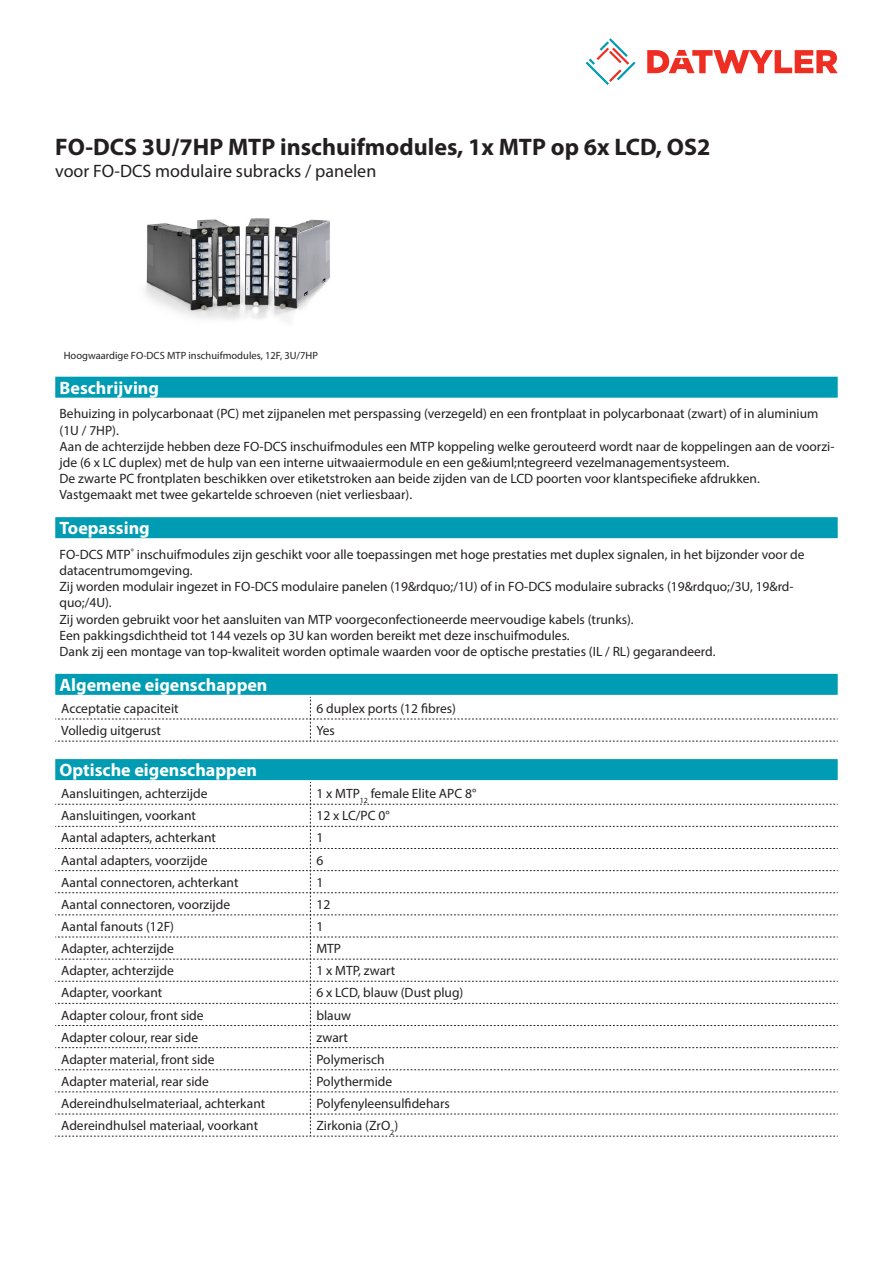
<style>
.page{position:relative;width:893px;height:1263px;background:#fff}
.page>*{position:absolute;margin:0;border:0;box-sizing:border-box;transform-origin:0 0}
.Product_Head{font:700 24px "Myriad Pro";color:#231f20}
.Standard_Head_Proper{font:700 18px "Myriad Pro";color:#fff}
.SubHead{font:18px "Myriad Pro";color:#231f20}
.Standard_text{font:13.5px/16.2px "Myriad Pro";color:#231f20}
.myriad_light_propert{font:13.5px "Myriad Pro";color:#231f20}
.imagetext{font:10.5px "Myriad Pro";color:#231f20}
</style>
<div class="page">
<svg style="left:586px;top:38px;width:49px;height:47px"></svg>
<svg style="left:647px;top:50px;width:191px;height:23px"></svg>
<img style="left:145px;top:218px;width:185px;height:103px">
<div style="left:55px;top:377px;width:783px;height:21px;background:#009cb3"></div>
<div style="left:55px;top:517px;width:783px;height:21px;background:#009cb3"></div>
<div style="left:55px;top:674px;width:783px;height:21px;background:#009cb3"></div>
<svg style="left:55px;top:697px;width:783px;height:45px"></svg>
<div style="left:55px;top:759px;width:783px;height:21px;background:#009cb3"></div>
<svg style="left:55px;top:782px;width:783px;height:355px"></svg>
<p class="Product_Head" style="left:55px;top:131px;width:657px">FO-DCS 3U/7HP MTP inschuifmodules, 1x MTP op 6x LCD, OS2</p>
<p class="SubHead" style="left:55px;top:160px;width:323px">voor FO-DCS modulaire subracks / panelen</p>
<p class="imagetext" style="left:64px;top:349px;width:256px">Hoogwaardige FO-DCS MTP inschuifmodules, 12F, 3U/7HP</p>
<p class="Standard_Head_Proper" style="left:60px;top:376px;width:101px">Beschrijving</p>
<p class="Standard_text" style="left:60px;top:406px;width:776px">Behuizing in polycarbonaat (PC) met zijpanelen met perspassing (verzegeld) en een frontplaat in polycarbonaat (zwart) of in aluminium (1U / 7HP).<br>Aan de achterzijde hebben deze FO-DCS inschuifmodules een MTP koppeling welke gerouteerd wordt naar de koppelingen aan de voorzi&shy;jde (6 x LC duplex) met de hulp van een interne uitwaaiermodule en een ge&amp;iuml;ntegreerd vezelmanagementsysteem.<br>De zwarte PC frontplaten beschikken over etiketstroken aan beide zijden van de LCD poorten voor klantspecifieke afdrukken.<br>Vastgemaakt met twee gekartelde schroeven (niet verliesbaar).</p>
<p class="Standard_Head_Proper" style="left:60px;top:516px;width:92px">Toepassing</p>
<p class="Standard_text" style="left:60px;top:546px;width:747px">FO-DCS MTP<sup>®</sup> inschuifmodules zijn geschikt voor alle toepassingen met hoge prestaties met duplex signalen, in het bijzonder voor de datacentrumomgeving.<br>Zij worden modulair ingezet in FO-DCS modulaire panelen (19&amp;rdquo;/1U) of in FO-DCS modulaire subracks (19&amp;rdquo;/3U, 19&amp;rd&shy;quo;/4U).<br>Zij worden gebruikt voor het aansluiten van MTP voorgeconfectioneerde meervoudige kabels (trunks).<br>Een pakkingsdichtheid tot 144 vezels op 3U kan worden bereikt met deze inschuifmodules.<br>Dank zij een montage van top-kwaliteit worden optimale waarden voor de optische prestaties (IL / RL) gegarandeerd.</p>
<p class="Standard_Head_Proper" style="left:60px;top:673px;width:209px">Algemene eigenschappen</p>
<p class="myriad_light_propert" style="left:61px;top:700px;width:119px">Acceptatie capaciteit</p>
<p class="myriad_light_propert" style="left:316px;top:700px;width:141px">6 duplex ports (12 fibres)</p>
<p class="myriad_light_propert" style="left:61px;top:722px;width:101px">Volledig uitgerust</p>
<p class="myriad_light_propert" style="left:316px;top:722px;width:20px">Yes</p>
<p class="Standard_Head_Proper" style="left:60px;top:758px;width:199px">Optische eigenschappen</p>
<p class="myriad_light_propert" style="left:61px;top:785px;width:148px">Aansluitingen, achterzijde</p>
<p class="myriad_light_propert" style="left:316px;top:785px;width:161px">1 x MTP<sub>12</sub> female Elite APC 8°</p>
<p class="myriad_light_propert" style="left:61px;top:807px;width:136px">Aansluitingen, voorkant</p>
<p class="myriad_light_propert" style="left:316px;top:807px;width:75px">12 x LC/PC 0°</p>
<p class="myriad_light_propert" style="left:61px;top:830px;width:156px">Aantal adapters, achterkant</p>
<p class="myriad_light_propert" style="left:316px;top:830px;width:8px">1</p>
<p class="myriad_light_propert" style="left:61px;top:852px;width:148px">Aantal adapters, voorzijde</p>
<p class="myriad_light_propert" style="left:316px;top:852px;width:8px">6</p>
<p class="myriad_light_propert" style="left:61px;top:874px;width:179px">Aantal connectoren, achterkant</p>
<p class="myriad_light_propert" style="left:316px;top:874px;width:8px">1</p>
<p class="myriad_light_propert" style="left:61px;top:896px;width:170px">Aantal connectoren, voorzijde</p>
<p class="myriad_light_propert" style="left:316px;top:896px;width:15px">12</p>
<p class="myriad_light_propert" style="left:61px;top:918px;width:114px">Aantal fanouts (12F)</p>
<p class="myriad_light_propert" style="left:316px;top:918px;width:8px">1</p>
<p class="myriad_light_propert" style="left:61px;top:940px;width:114px">Adapter, achterzijde</p>
<p class="myriad_light_propert" style="left:316px;top:940px;width:26px">MTP</p>
<p class="myriad_light_propert" style="left:61px;top:962px;width:114px">Adapter, achterzijde</p>
<p class="myriad_light_propert" style="left:316px;top:962px;width:80px">1 x MTP, zwart</p>
<p class="myriad_light_propert" style="left:61px;top:984px;width:103px">Adapter, voorkant</p>
<p class="myriad_light_propert" style="left:316px;top:984px;width:149px">6 x LCD, blauw (Dust plug)</p>
<p class="myriad_light_propert" style="left:61px;top:1007px;width:144px">Adapter colour, front side</p>
<p class="myriad_light_propert" style="left:316px;top:1007px;width:36px">blauw</p>
<p class="myriad_light_propert" style="left:61px;top:1029px;width:138px">Adapter colour, rear side</p>
<p class="myriad_light_propert" style="left:316px;top:1029px;width:33px">zwart</p>
<p class="myriad_light_propert" style="left:61px;top:1051px;width:155px">Adapter material, front side</p>
<p class="myriad_light_propert" style="left:316px;top:1051px;width:70px">Polymerisch</p>
<p class="myriad_light_propert" style="left:61px;top:1073px;width:149px">Adapter material, rear side</p>
<p class="myriad_light_propert" style="left:316px;top:1073px;width:77px">Polythermide</p>
<p class="myriad_light_propert" style="left:61px;top:1095px;width:206px">Adereindhulselmateriaal, achterkant</p>
<p class="myriad_light_propert" style="left:316px;top:1095px;width:135px">Polyfenyleensulfidehars</p>
<p class="myriad_light_propert" style="left:61px;top:1117px;width:198px">Adereindhulsel materiaal, voorkant</p>
<p class="myriad_light_propert" style="left:316px;top:1117px;width:83px">Zirkonia (ZrO<sub>2</sub>)</p>
</div>
